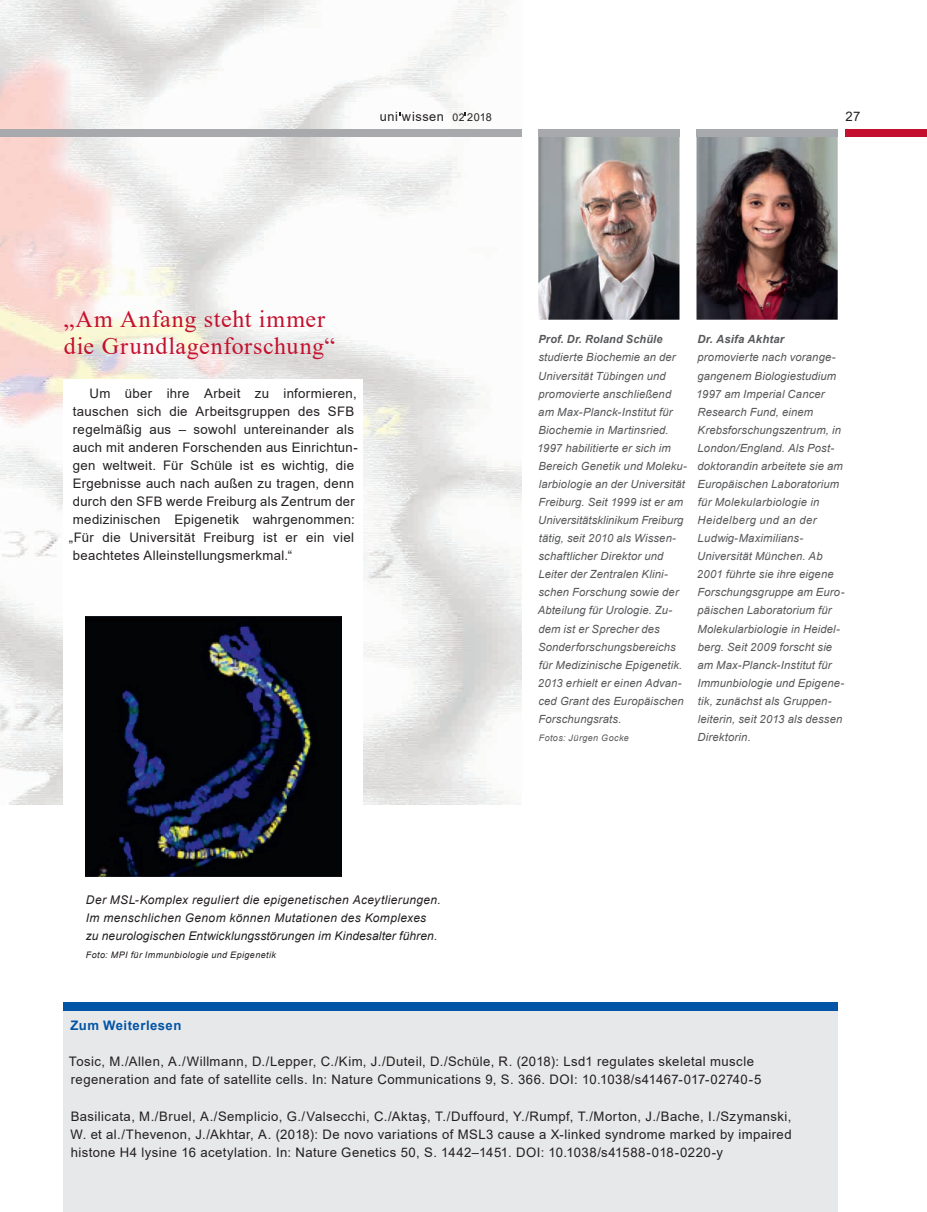
<style>
.page{position:relative;width:927px;height:1212px;background:#fff}
.page>*{position:absolute;margin:0;border:0;box-sizing:border-box;transform-origin:0 0}
.t1{font:24px/27px "Times New Roman";letter-spacing:.03em;color:#c3102e}
.t2{font:13.2px/18px "Arial";letter-spacing:.025em;color:#231f20}
.t3{font:700 13.2px "Arial";letter-spacing:.035em;color:#0154a6}
.t4{font:12.75px "Arial";letter-spacing:.045em;color:#231f20}
.t5{font:italic 12px/18px "Arial";letter-spacing:.025em;color:#231f20}
.t6{font:italic 11.25px/18px "Arial";letter-spacing:.015em;color:#57585a}
.t7{font:italic 700 11.25px "Arial";letter-spacing:.015em;color:#57585a}
.t8{font:italic 9px "Arial";letter-spacing:.045em;color:#231f20}
.t9{font:italic 9px "Arial";letter-spacing:.045em;color:#57585a}
.s1{font-size:10.5px}
.s2{font-size:10.8px}
</style>
<div class="page">
<img style="left:0;top:0;width:521px;height:804px">
<img style="left:696px;top:138px;width:142px;height:182px">
<div style="left:64px;top:1002px;width:774px;height:210px;background:#e7e8e9"></div>
<div style="left:845px;top:129px;width:82px;height:8px;background:#c3102e"></div>
<div style="left:64px;top:1002px;width:774px;height:8px;background:#0154a6"></div>
<img style="left:696px;top:137px;width:142px;height:1px">
<img style="left:538px;top:138px;width:141px;height:182px">
<img style="left:538px;top:137px;width:141px;height:1px">
<div style="left:538px;top:129px;width:141px;height:8px;background:#a8a9ad"></div>
<div style="left:64px;top:586px;width:299px;height:312px;background:#fff"></div>
<img style="left:86px;top:617px;width:255px;height:259px">
<div style="left:64px;top:379px;width:299px;height:223px;background:#fff"></div>
<div style="left:0;top:129px;width:521px;height:8px;background:#a8a9ad"></div>
<div style="left:696px;top:129px;width:142px;height:8px;background:#a8a9ad"></div>
<p class="t4" style="left:380px;top:108px;width:113px">uni wissen <span class="s1">02</span> <span class="s2">2018</span></p>
<p class="t2" style="left:845px;top:107px;width:16px">27</p>
<h1 class="t1" style="left:64px;top:304px;width:273px">„Am Anfang steht immer die Grundlagenforschung“</h1>
<p class="t2" style="left:90px;top:384px;width:269px">Um über ihre Arbeit zu informieren,</p>
<p class="t2" style="left:73px;top:402px;width:283px">tauschen sich die Arbeitsgruppen des SFB</p>
<p class="t2" style="left:73px;top:420px;width:283px">regelmäßig aus – sowohl untereinander als</p>
<p class="t2" style="left:73px;top:438px;width:286px">auch mit anderen Forschenden aus Einrichtun-</p>
<p class="t2" style="left:73px;top:456px;width:283px">gen weltweit. Für Schüle ist es wichtig, die</p>
<p class="t2" style="left:73px;top:474px;width:283px">Ergebnisse auch nach außen zu tragen, denn</p>
<p class="t2" style="left:73px;top:492px;width:284px">durch den SFB werde Freiburg als Zentrum der</p>
<p class="t2" style="left:73px;top:510px;width:283px">medizinischen Epigenetik wahrgenommen:</p>
<p class="t2" style="left:69px;top:528px;width:287px">„Für die Universität Freiburg ist er ein viel</p>
<p class="t2" style="left:73px;top:546px;width:221px">beachtetes Alleinstellungsmerkmal.“</p>
<p class="t7" style="left:538px;top:332px;width:125px">Prof. Dr. Roland Schüle</p>
<p class="t6" style="left:537px;top:349px;width:151px">studierte Biochemie an der<br>Universität Tübingen und promovierte anschließend am Max-Planck-Institut für<br>Biochemie in Martinsried.<br>1997 habilitierte er sich im<br>Bereich Genetik und Moleku&shy;larbiologie an der Universität<br>Freiburg. Seit 1999 ist er am<br>Universitätsklinikum Freiburg tätig, seit 2010 als Wissen&shy;schaftlicher Direktor und<br>Leiter der Zentralen Klini&shy;schen Forschung sowie der<br>Abteilung für Urologie. Zu&shy;dem ist er Sprecher des<br>Sonderforschungsbereichs für Medizinische Epigenetik.<br>2013 erhielt er einen Advan&shy;ced Grant des Europäischen<br>Forschungsrats.</p>
<p class="t9" style="left:539px;top:732px;width:92px">Fotos: Jürgen Gocke</p>
<p class="t7" style="left:697px;top:332px;width:88px">Dr. Asifa Akhtar</p>
<p class="t6" style="left:696px;top:349px;width:150px">promovierte nach vorange&shy;gangenem Biologiestudium<br>1997 am Imperial Cancer<br>Research Fund, einem<br>Krebsforschungszentrum, in<br>London/England. Als Post&shy;doktorandin arbeitete sie am<br>Europäischen Laboratorium für Molekularbiologie in<br>Heidelberg und an der<br>Ludwig-Maximilians-<br>Universität München. Ab<br>2001 führte sie ihre eigene<br>Forschungsgruppe am Euro&shy;päischen Laboratorium für<br>Molekularbiologie in Heidel&shy;berg. Seit 2009 forscht sie am Max-Planck-Institut für<br>Immunbiologie und Epigene&shy;tik, zunächst als Gruppen&shy;leiterin, seit 2013 als dessen<br>Direktorin.</p>
<p class="t5" style="left:86px;top:891px;width:356px">Der MSL-Komplex reguliert die epigenetischen Aceytlierungen.<br>Im menschlichen Genom können Mutationen des Komplexes zu neurologischen Entwicklungsstörungen im Kindesalter führen.</p>
<p class="t8" style="left:86px;top:949px;width:192px">Foto: MPI für Immunbiologie und Epigenetik</p>
<p class="t3" style="left:70px;top:1016px;width:112px">Zum Weiterlesen</p>
<p class="t2" style="left:69px;top:1052px;width:694px">Tosic, M./Allen, A./Willmann, D./Lepper, C./Kim, J./Duteil, D./Schüle, R. (2018): Lsd1 regulates skeletal muscle regeneration and fate of satellite cells. In: Nature Communications 9, S. 366. DOI: 10.1038/s41467-017-02740-5</p>
<p class="t2" style="left:70px;top:1107px;width:723px;text-align:justify">Basilicata, M./Bruel, A./Semplicio, G./Valsecchi, C./Aktaş, T./Duffourd, Y./Rumpf, T./Morton, J./Bache, I./Szymanski, W. et al./Thevenon, J./Akhtar, A. (2018): De novo variations of MSL3 cause a X-linked syndrome marked by impaired histone H4 lysine 16 acetylation. In: Nature Genetics 50, S. 1442–1451. DOI: 10.1038/s41588-018-0220-y</p>
</div>
